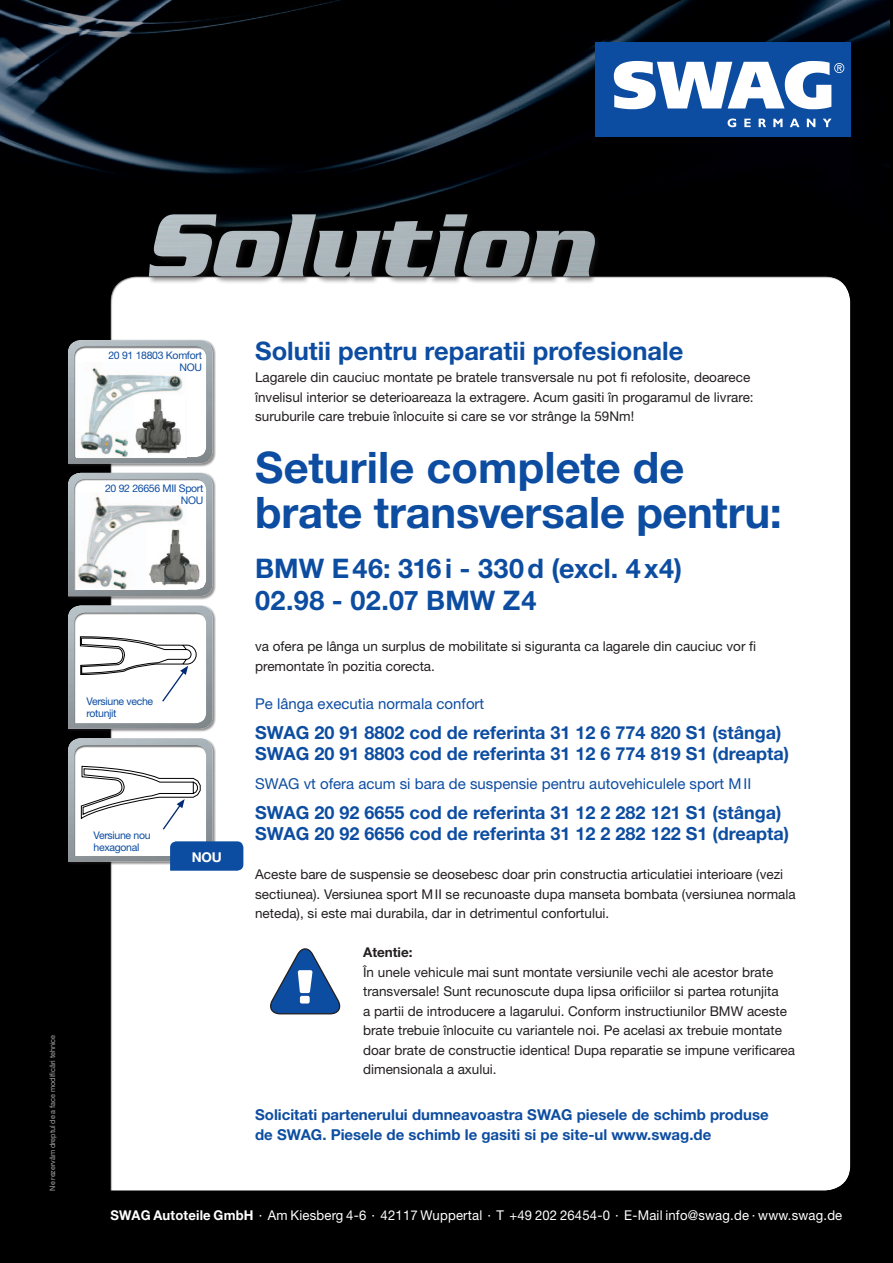
<style>
.page{position:relative;width:893px;height:1263px;background:#000}
.page>*{position:absolute;margin:0;border:0;box-sizing:border-box;transform-origin:0 0}
.t1{font:700 43.5px/45px "Helvetica Neue CE";letter-spacing:-.005em;color:#0d4da1}
.t2{font:700 27px/32.4px "Helvetica Neue CE";letter-spacing:.01em;color:#0d4da1}
.t3{font:700 25.5px "Helvetica Neue CE";color:#0d4da1}
.t4{font:700 18px/21px "Helvetica Neue CE";color:#0d4da1}
.t5{font:700 15px/19.5px "Helvetica Neue CE";color:#0d4da1}
.t6{font:15px "Helvetica Neue CE";color:#0d4da1}
.t7{font:13.5px/19.5px "Helvetica Neue CE";color:#231f20}
.t8{font:13.5px "Helvetica Neue LT";letter-spacing:.015em;color:#fff}
.t9{font:700 13.5px "Helvetica Neue CE";color:#231f20}
.t10{font:700 13.5px "Helvetica Neue CE";color:#fff}
.t11{font:10.5px/12.6px "Helvetica Neue CE";letter-spacing:-.03em;color:#0d4da1;text-align:right}
.t12{font:7.5px "Helvetica Neue CE";letter-spacing:-.005em;color:#a8a9ad}
.s1{font-weight:700}
</style>
<div class="page">
<img style="left:0;top:0;width:890px;height:213px">
<div style="left:595px;top:43px;width:255px;height:94px;background:#0d4da1"></div>
<svg style="left:614px;top:61px;width:230px;height:48px"></svg>
<svg style="left:728px;top:119px;width:8px;height:8px"></svg>
<svg style="left:744px;top:119px;width:7px;height:8px"></svg>
<svg style="left:759px;top:119px;width:7px;height:8px"></svg>
<svg style="left:773px;top:119px;width:9px;height:8px"></svg>
<svg style="left:790px;top:119px;width:9px;height:8px"></svg>
<svg style="left:807px;top:119px;width:8px;height:8px"></svg>
<svg style="left:823px;top:119px;width:8px;height:8px"></svg>
<div style="left:109px;top:267px;width:743px;height:924px;background:#fff"></div>
<div style="left:148px;top:213px;width:454px;height:71px;background:#231f20;opacity:.5"></div>
<img style="left:149px;top:214px;width:446px;height:62px">
<div style="left:68px;top:472px;width:148px;height:128px;background:#231f20;opacity:.5"></div>
<svg style="left:68px;top:473px;width:145px;height:123px;background:#99a2a6"></svg>
<div style="left:73px;top:477px;width:133px;height:114px;background:#231f20;opacity:.75"></div>
<div style="left:68px;top:605px;width:148px;height:127px;background:#231f20;opacity:.5"></div>
<svg style="left:68px;top:605px;width:145px;height:124px;background:#9ca4a8"></svg>
<div style="left:73px;top:610px;width:133px;height:114px;background:#231f20;opacity:.75"></div>
<svg style="left:270px;top:948px;width:71px;height:67px"></svg>
<div style="left:68px;top:340px;width:148px;height:127px;background:#231f20;opacity:.5"></div>
<svg style="left:68px;top:340px;width:145px;height:123px;background:#99a2a6"></svg>
<div style="left:73px;top:344px;width:133px;height:114px;background:#231f20;opacity:.75"></div>
<svg style="left:68px;top:738px;width:175px;height:133px"></svg>
<p class="t12" style="left:48px;top:1191px;width:157px;rotate:-90deg">Ne rezervăm dreptul de a face modificări tehnice</p>
<p class="t11" style="left:108px;top:349px;width:95px">20 91 18803 Komfort<br>NOU</p>
<p class="t11" style="left:105px;top:482px;width:100px">20 92 26656 MII Sport<br>NOU</p>
<p class="t11" style="left:87px;top:695px;width:68px;text-align:left">Versiune veche rotunjit</p>
<p class="t11" style="left:94px;top:829px;width:55px;text-align:left">Versiune nou hexagonal</p>
<p class="t10" style="left:192px;top:849px;width:31px">NOU</p>
<h3 class="t3" style="left:255px;top:337px;width:430px">Solutii pentru reparatii profesionale</h3>
<p class="t7" style="left:255px;top:368px;width:500px">Lagarele din cauciuc montate pe bratele transversale nu pot fi refolosite, deoarece învelisul interior se deterioareaza la extragere. Acum gasiti în progaramul de livrare: suruburile care trebuie înlocuite si care se vor strânge la 59Nm!</p>
<h1 class="t1" style="left:255px;top:446px;width:528px">Seturile complete de brate transversale pentru:</h1>
<h2 class="t2" style="left:255px;top:552px;width:428px">BMW E46: 316i - 330d (excl. 4x4)<br>02.98 - 02.07 BMW Z4</h2>
<p class="t7" style="left:255px;top:637px;width:503px">va ofera pe lânga un surplus de mobilitate si siguranta ca lagarele din cauciuc vor fi premontate în pozitia corecta.</p>
<p class="t6" style="left:255px;top:695px;width:231px">Pe lânga executia normala confort</p>
<h3 class="t4" style="left:255px;top:722px;width:535px">SWAG 20 91 8802 cod de referinta 31 12 6 774 820 S1 (stânga)<br>SWAG 20 91 8803 cod de referinta 31 12 6 774 819 S1 (dreapta)</h3>
<p class="t6" style="left:255px;top:775px;width:498px">SWAG vt ofera acum si bara de suspensie pentru autovehiculele sport MII</p>
<h3 class="t4" style="left:255px;top:802px;width:535px">SWAG 20 92 6655 cod de referinta 31 12 2 282 121 S1 (stânga)<br>SWAG 20 92 6656 cod de referinta 31 12 2 282 122 S1 (dreapta)</h3>
<p class="t7" style="left:255px;top:865px;width:542px">Aceste bare de suspensie se deosebesc doar prin constructia articulatiei interioare (vezi sectiunea). Versiunea sport MII se recunoaste dupa manseta bombata (versiunea normala neteda), si este mai durabila, dar in detrimentul confortului.</p>
<p class="t9" style="left:363px;top:945px;width:51px">Atentie:</p>
<p class="t7" style="left:363px;top:962px;width:433px">În unele vehicule mai sunt montate versiunile vechi ale acestor brate transversale! Sunt recunoscute dupa lipsa orificiilor si partea rotunjita<br>a partii de introducere a lagarului. Conform instructiunilor BMW aceste brate trebuie înlocuite cu variantele noi. Pe acelasi ax trebuie montate doar brate de constructie identica! Dupa reparatie se impune verificarea dimensionala a axului.</p>
<p class="t5" style="left:255px;top:1105px;width:515px">Solicitati partenerului dumneavoastra SWAG piesele de schimb produse de SWAG. Piesele de schimb le gasiti si pe site-ul www.swag.de</p>
<p class="t8" style="left:111px;top:1207px;width:733px"><span class="s1">SWAG Autoteile GmbH</span> · Am Kiesberg 4-6 · 42117 Wuppertal · T +49 202 26454-0 · E-Mail info@swag.de · www.swag.de</p>
</div>
